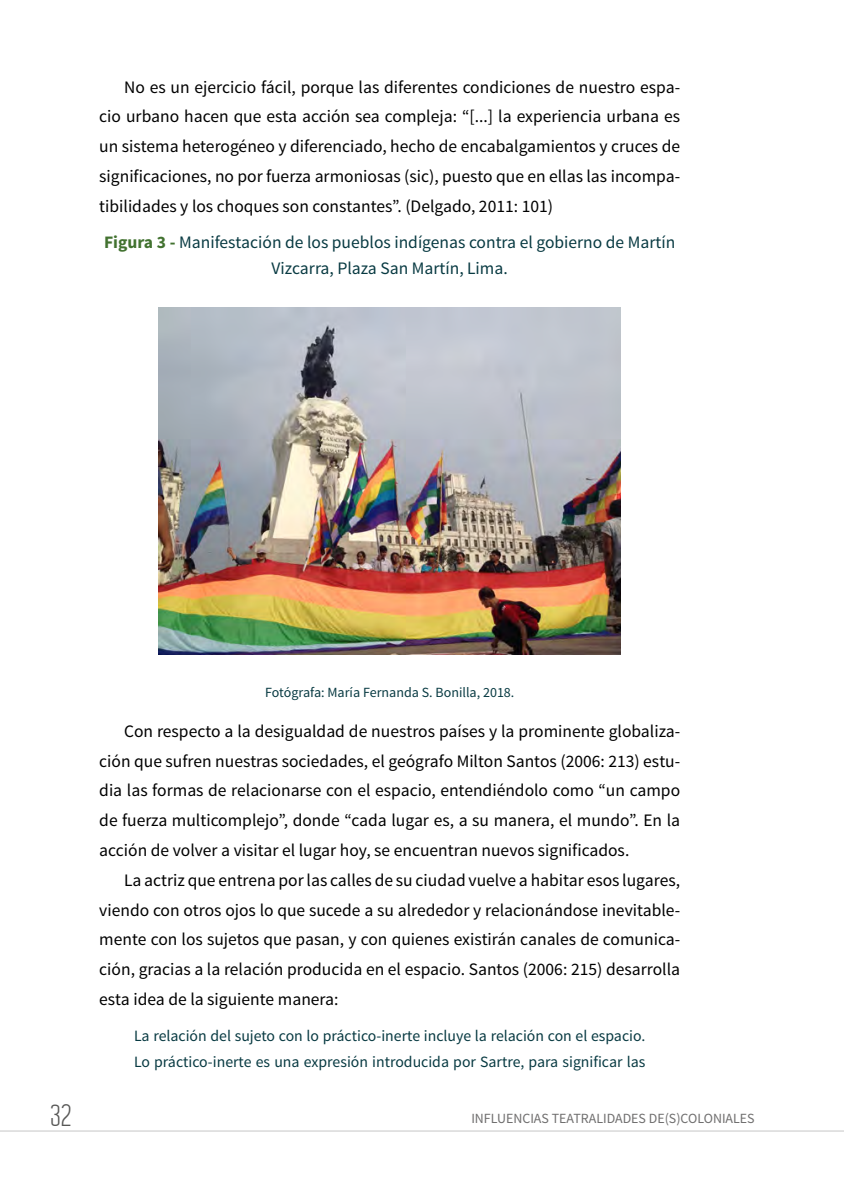
<style>
.page{position:relative;width:844px;height:1191px;background:#fff}
.page>*{position:absolute;margin:0;border:0;box-sizing:border-box;transform-origin:0 0}
.t1{font:28px "Politica";color:#575756}
.p2{font:17.5px/29.8px "Source Sans Pro";color:#000;text-align:justify}
.figura_01{font:17.5px/26.2px "Source Sans Pro";color:#083a42;text-align:center}
.cita{font:15.75px/26.2px "Source Sans Pro";color:#083a42}
.t2{font:14px "Source Sans Pro";color:#706f6f}
.figura_03{font:14px "Source Sans Pro";color:#083a42}
.s1{font-weight:700;color:#427230}
</style>
<div class="page">
<hr style="left:0;top:1130px;width:843px;height:1px;background:#c6c6c6">
<img style="left:158px;top:308px;width:462px;height:346px">
<p class="p2" style="left:99px;top:72px;width:582px;text-indent:25px">No es un ejercicio fácil, porque las diferentes condiciones de nuestro espa&shy;cio urbano hacen que esta acción sea compleja: “[...] la experiencia urbana es un sistema heterogéneo y diferenciado, hecho de encabalgamientos y cruces de significaciones, no por fuerza armoniosas (sic), puesto que en ellas las incompa&shy;tibilidades y los choques son constantes”. (Delgado, 2011: 101)</p>
<p class="figura_01" style="left:104px;top:229px;width:572px"><span class="s1">Figura 3 -</span> Manifestación de los pueblos indígenas contra el gobierno de Martín<br>Vizcarra, Plaza San Martín, Lima.</p>
<p class="figura_03" style="left:265px;top:684px;width:251px">Fotógrafa: María Fernanda S. Bonilla, 2018.</p>
<p class="p2" style="left:99px;top:716px;width:582px;text-indent:25px">Con respecto a la desigualdad de nuestros países y la prominente globaliza&shy;ción que sufren nuestras sociedades, el geógrafo Milton Santos (2006: 213) estu&shy;dia las formas de relacionarse con el espacio, entendiéndolo como “un campo de fuerza multicomplejo”, donde “cada lugar es, a su manera, el mundo”. En la acción de volver a visitar el lugar hoy, se encuentran nuevos significados.</p>
<p class="p2" style="left:99px;top:865px;width:582px;text-indent:25px">La actriz que entrena por las calles de su ciudad vuelve a habitar esos lugares, viendo con otros ojos lo que sucede a su alrededor y relacionándose inevitable&shy;mente con los sujetos que pasan, y con quienes existirán canales de comunica&shy;ción, gracias a la relación producida en el espacio. Santos (2006: 215) desarrolla esta idea de la siguiente manera:</p>
<p class="cita" style="left:134px;top:1023px;width:512px">La relación del sujeto con lo práctico-inerte incluye la relación con el espacio.<br>Lo práctico-inerte es una expresión introducida por Sartre, para significar las</p>
<h1 class="t1" style="left:50px;top:1097px;width:22px">32</h1>
<p class="t2" style="left:471px;top:1110px;width:285px">INFLUENCIAS TEATRALIDADES DE(S)COLONIALES</p>
</div>
